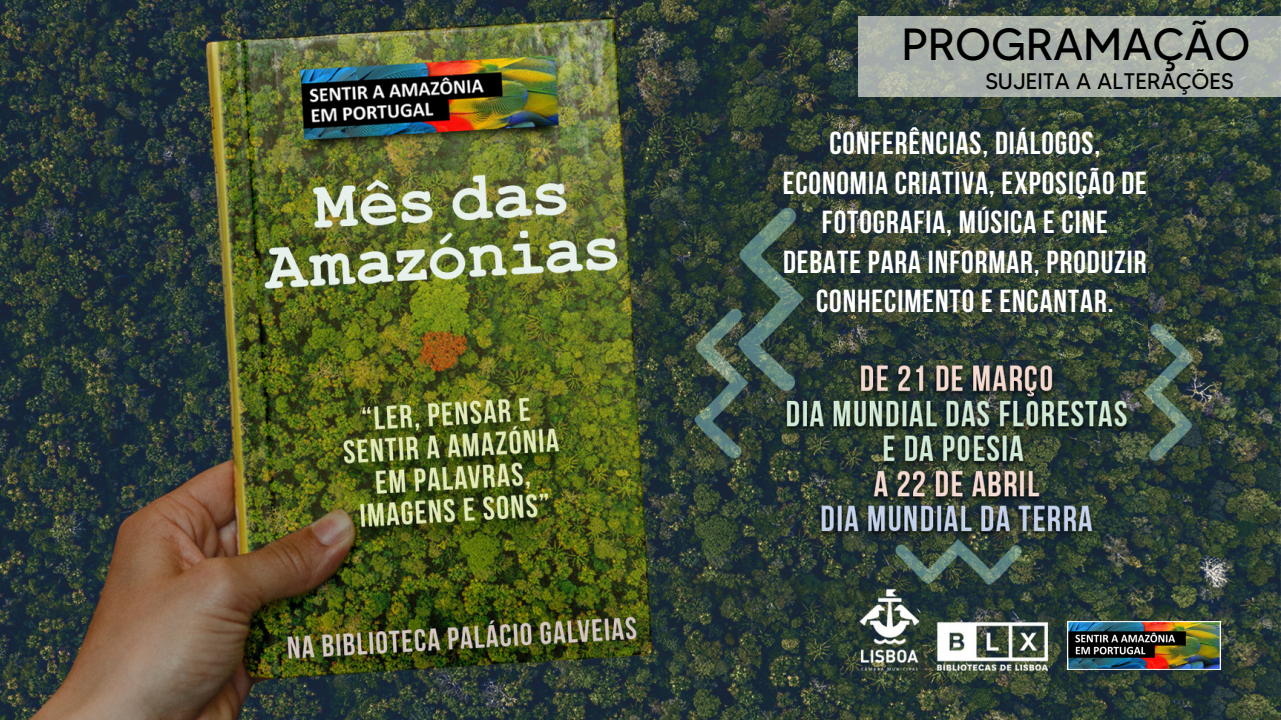
<style>
.page{position:relative;width:1281px;height:720px;background:#fff}
.page>*{position:absolute;margin:0;border:0;box-sizing:border-box;transform-origin:0 0}
.t1{font:45px "MADETOMMY";color:#000}
.t2{font:700 31.75px/39.4px "Bebas Neue";letter-spacing:.03em;color:#fff;text-align:center}
.t3{font:22.5px "MADETOMMY";color:#000}
</style>
<div class="page">
<img style="left:0;top:0;width:1281px;height:720px">
<img style="left:823px;top:110px;width:325px;height:84px">
<img style="left:823px;top:194px;width:325px;height:69px">
<img style="left:823px;top:263px;width:325px;height:97px">
<img style="left:1067px;top:621px;width:153px;height:48px">
<svg style="left:858px;top:17px;width:423px;height:80px;fill:#a9b1a9"></svg>
<p class="t1" style="left:901px;top:16px;width:350px">PROGRAMAÇÃO</p>
<p class="t3" style="left:985px;top:67px;width:250px">SUJEITA A ALTERAÇÕES</p>
<p class="t2" style="left:783px;top:127px;width:365px">CONFERÊNCIAS, DiáLOGOS,<br>ECONOMIA CRIATIVA, EXPOSIÇÃO DE<br>FOTOGRAFIA, MÚSICA E CINE<br>DEBATE PARA INFORMAR, PRODUZIR<br>CONHECIMENTO E ENCANTAR.</p>
</div>
